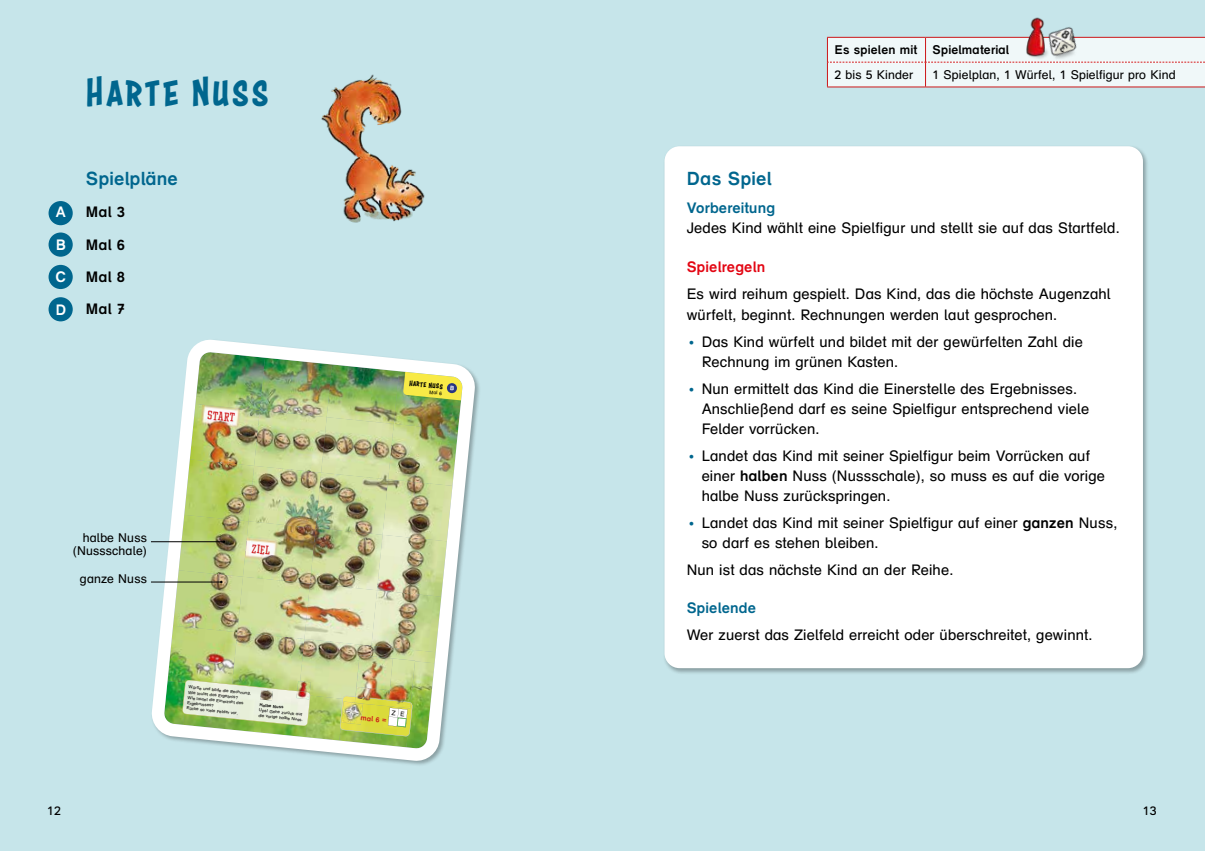
<style>
.page{position:relative;width:1205px;height:851px;background:#fff}
.page>*{position:absolute;margin:0;border:0;box-sizing:border-box;transform-origin:0 0}
.t1{font:43.75px "Astounder Squared BB";letter-spacing:.07em;color:#00668e}
.t2{font:700 18.75px "bs Druckschrift Gru 1";color:#00668e}
.t3{font:15px/20px "bs Druckschrift Gru 1";color:#000}
.t4{font:700 15px "bs Druckschrift Gru 1";color:#00668e}
.t5{font:700 15px/32.1px "bs Druckschrift Gru 1";color:#000;text-align:justify}
.t6{font:700 15px "bs Druckschrift Gru 1";color:#e30613}
.t7{font:700 15px/32.4px "bs Druckschrift Gru 1";color:#fff;text-align:justify}
.t8{font:12.5px/13.8px "bs Druckschrift Gru 1";color:#000;text-align:right}
.t9{font:700 12.5px "bs Druckschrift Gru 1";color:#000}
.t10{font:condensed 10.75px "Winner";color:#cd1719}
.t11{font:8.5px "Astounder Squared BB";color:#000}
.t12{font:700 7.25px "bs Druckschrift Gru 1";color:#cd1719}
.t13{font:5px "bs Druckschrift Gru 1";color:#000}
.t14{font:4.38px/5.2px "bs Druckschrift Gru 1";color:#000}
.t15{font:700 4.38px "bs Druckschrift Gru 1";color:#000}
.s1{color:#00668e}
.s2{font-weight:700}
</style>
<div class="page">
<div style="left:0;top:0;width:1205px;height:850px;background:#c6e5ea"></div>
<div style="left:663px;top:145px;width:486px;height:529px;background:#000;opacity:.3"></div>
<div style="left:664px;top:146px;width:479px;height:522px;background:#fff;border-radius:15px"></div>
<hr style="left:827px;top:87px;width:98px;height:1px;background:#cd1719">
<hr style="left:925px;top:87px;width:280px;height:1px;background:#cd1719">
<svg style="left:827px;top:37px;width:378px;height:50px;background:#eeeeef"></svg>
<img style="left:151px;top:339px;width:329px;height:426px">
<img style="left:321px;top:74px;width:104px;height:149px">
<div style="left:49px;top:201px;width:24px;height:24px;background:#00668e;border-radius:50%"></div>
<div style="left:49px;top:232px;width:24px;height:25px;background:#00668e;border-radius:50%"></div>
<div style="left:49px;top:265px;width:24px;height:24px;background:#00668e;border-radius:50%"></div>
<div style="left:49px;top:297px;width:24px;height:24px;background:#00668e;border-radius:50%"></div>
<img style="left:1021px;top:17px;width:17px;height:41px">
<img style="left:1038px;top:17px;width:50px;height:50px">
<hr style="left:151px;top:541px;width:73px;height:1px;background:#000">
<hr style="left:151px;top:581px;width:70px;height:1px;background:#000">
<svg style="left:388px;top:707px;width:19px;height:20px"></svg>
<svg style="left:403px;top:369px;width:60px;height:32px;background:#dfdd6f"></svg>
<h1 class="t1" style="left:86px;top:67px;width:184px">Harte Nuss</h1>
<p class="t9" style="left:834px;top:42px;width:176px">Es spielen mit Spielmaterial</p>
<p class="t8" style="left:834px;top:68px;width:80px">2 bis 5 Kinder</p>
<p class="t8" style="left:932px;top:68px;width:245px">1 Spielplan, 1 Würfel, 1 Spielfigur pro Kind</p>
<p class="t7" style="left:55px;top:196px;width:13px">A B C D</p>
<p class="t2" style="left:86px;top:168px;width:94px">Spielpläne</p>
<p class="t2" style="left:687px;top:168px;width:87px">Das Spiel</p>
<p class="t4" style="left:687px;top:198px;width:90px">Vorbereitung</p>
<p class="t3" style="left:687px;top:217px;width:435px">Jedes Kind wählt eine Spielfigur und stellt sie auf das Startfeld.</p>
<p class="t5" style="left:86px;top:196px;width:41px">Mal 3<br>Mal 6<br>Mal 8<br>Mal 7</p>
<p class="t6" style="left:687px;top:258px;width:80px">Spielregeln</p>
<p class="t3" style="left:687px;top:284px;width:426px">Es wird reihum gespielt. Das Kind, das die höchste Augenzahl würfelt, beginnt. Rechnungen werden laut gesprochen.</p>
<p class="t3" style="left:702px;top:331px;width:383px;text-indent:-15px"><span class="s1">•</span> Das Kind würfelt und bildet mit der gewürfelten Zahl die<br>Rechnung im grünen Kasten.</p>
<p class="t3" style="left:702px;top:378px;width:389px;text-indent:-15px"><span class="s1">•</span> Nun ermittelt das Kind die Einerstelle des Ergebnisses.<br>Anschließend darf es seine Spielfigur entsprechend viele<br>Felder vorrücken.</p>
<p class="t3" style="left:702px;top:446px;width:405px;text-indent:-15px"><span class="s1">•</span> Landet das Kind mit seiner Spielfigur beim Vorrücken auf einer <span class="s2">halben</span> Nuss (Nussschale), so muss es auf die vorige halbe Nuss zurückspringen.</p>
<p class="t3" style="left:702px;top:513px;width:417px;text-indent:-15px"><span class="s1">•</span> Landet das Kind mit seiner Spielfigur auf einer <span class="s2">ganzen</span> Nuss, so darf es stehen bleiben.</p>
<p class="t3" style="left:687px;top:560px;width:268px">Nun ist das nächste Kind an der Reihe.</p>
<p class="t4" style="left:687px;top:598px;width:71px">Spielende</p>
<p class="t3" style="left:687px;top:624px;width:407px">Wer zuerst das Zielfeld erreicht oder überschreitet, gewinnt.</p>
<p class="t11" style="left:410px;top:378px;width:35px;rotate:6deg">Harte Nuss</p>
<p class="t13" style="left:430px;top:389px;width:14px;rotate:6deg">Mal 6</p>
<p class="t10" style="left:208px;top:408px;width:29px;rotate:6deg">START</p>
<p class="t8" style="left:73px;top:530px;width:76px">halbe Nuss (Nussschale)</p>
<p class="t8" style="left:80px;top:571px;width:69px">ganze Nuss</p>
<p class="t10" style="left:253px;top:542px;width:20px;rotate:6deg">ZIEL</p>
<p class="t14" style="left:189px;top:684px;width:64px;rotate:6deg">Würfle und bilde die Rechnung.<br>Wie lautet das Ergebnis?<br>Wie lautet die Einerzahl des<br>Ergebnisses?<br>Rücke so viele Felder vor.</p>
<p class="t15" style="left:260px;top:702px;width:26px;rotate:6deg">Halbe Nuss</p>
<p class="t14" style="left:259px;top:707px;width:46px;rotate:6deg">Ups! Gehe zurück auf die vorige halbe Nuss.</p>
<p class="t12" style="left:361px;top:713px;width:27px;rotate:6deg">mal 6 =</p>
<p class="t8" style="left:47px;top:804px;width:15px">12</p>
<p class="t8" style="left:1143px;top:804px;width:15px">13</p>
</div>
